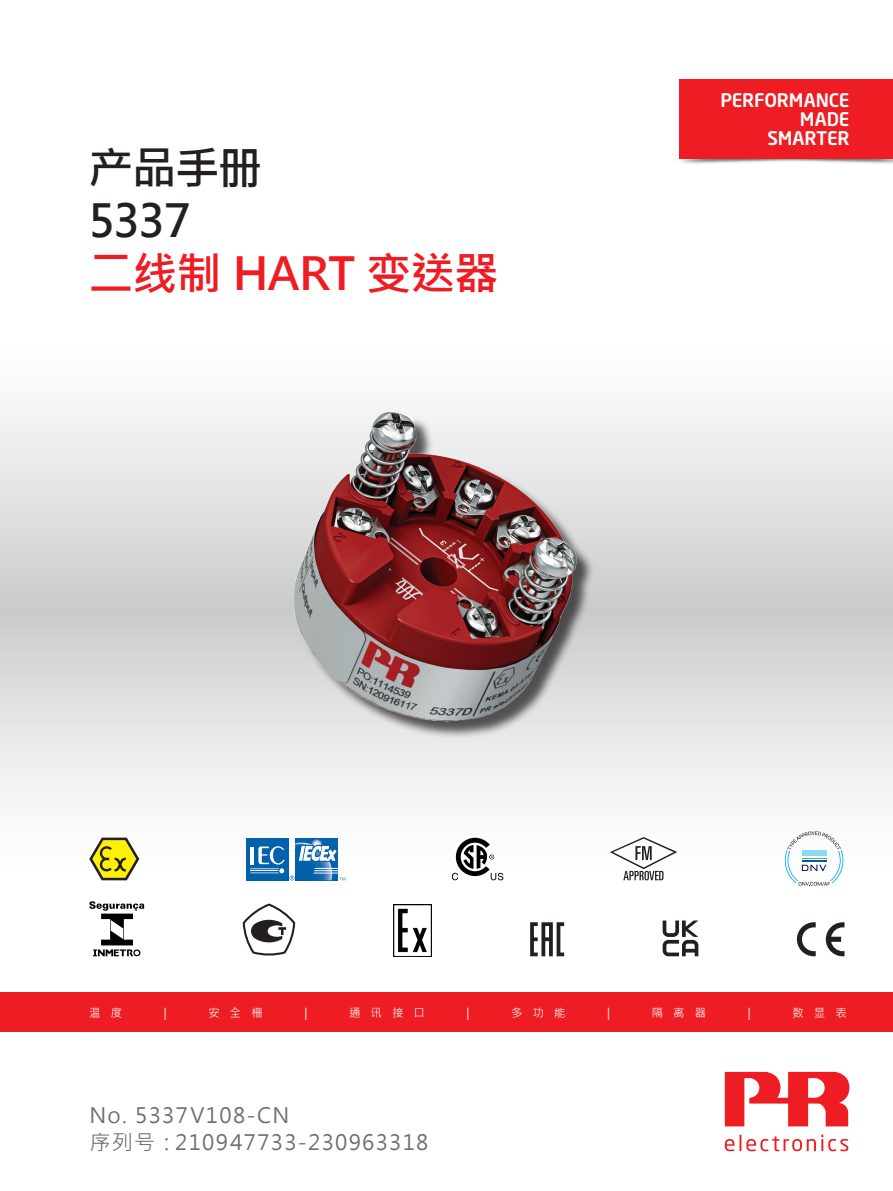
<style>
.page{position:relative;width:893px;height:1191px;background:#fff}
.page>*{position:absolute;margin:0;border:0;box-sizing:border-box;transform-origin:0 0}
.t1{font:700 45px "Microsoft Jheng Hei";letter-spacing:-.02em;color:#ee1d23}
.t2{font:700 45px/52.5px "Microsoft Jheng Hei";letter-spacing:-.04em;color:#231f20}
.t3{font:21px/27px "Microsoft Jheng Hei";letter-spacing:.065em;color:#6c6d70}
.t4{font:500 18.6px/19px "Neo Sans Std";letter-spacing:-.01em;color:#fff;text-align:right}
.t5{font:11.4px "Microsoft Jheng Hei";letter-spacing:.88em;color:#fff}
</style>
<div class="page">
<svg style="left:0;top:408px;width:893px;height:457px"></svg>
<div style="left:0;top:992px;width:893px;height:40px;background:#ee1d23"></div>
<svg style="left:725px;top:1134px;width:123px;height:17px"></svg>
<svg style="left:725px;top:1071px;width:124px;height:55px"></svg>
<img style="left:264px;top:408px;width:365px;height:368px">
<img style="left:679px;top:153px;width:214px;height:11px">
<div style="left:680px;top:79px;width:213px;height:80px;background:#ee1d23"></div>
<div style="left:296px;top:837px;width:42px;height:43px;background:#fbfbfc"></div>
<div style="left:246px;top:837px;width:42px;height:43px;background:#0161aa"></div>
<svg style="left:250px;top:838px;width:95px;height:42px"></svg>
<svg style="left:452px;top:837px;width:51px;height:43px"></svg>
<svg style="left:826px;top:922px;width:18px;height:34px"></svg>
<svg style="left:797px;top:922px;width:19px;height:34px"></svg>
<svg style="left:89px;top:837px;width:50px;height:43px"></svg>
<svg style="left:530px;top:922px;width:34px;height:34px"></svg>
<svg style="left:89px;top:901px;width:55px;height:55px"></svg>
<img style="left:394px;top:904px;width:38px;height:52px">
<svg style="left:610px;top:837px;width:67px;height:43px"></svg>
<svg style="left:243px;top:903px;width:52px;height:53px"></svg>
<svg style="left:785px;top:831px;width:58px;height:55px"></svg>
<svg style="left:663px;top:920px;width:35px;height:36px"></svg>
<h1 class="t2" style="left:89px;top:142px;width:175px">产品手册<br>5337</h1>
<h1 class="t1" style="left:89px;top:245px;width:412px">二线制 HART 变送器</h1>
<p class="t4" style="left:720px;top:90px;width:131px">PERFORMANCE<br>MADE<br>SMARTER</p>
<p class="t5" style="left:89px;top:1005px;width:34px">温 度</p>
<p class="t5" style="left:164px;top:1005px;width:4px">|</p>
<p class="t5" style="left:208px;top:1005px;width:56px">安全栅</p>
<p class="t5" style="left:304px;top:1005px;width:4px">|</p>
<p class="t5" style="left:349px;top:1005px;width:77px">通讯接口</p>
<p class="t5" style="left:467px;top:1005px;width:4px">|</p>
<p class="t5" style="left:511px;top:1005px;width:56px">多功能</p>
<p class="t5" style="left:607px;top:1005px;width:4px">|</p>
<p class="t5" style="left:652px;top:1005px;width:56px">隔离器</p>
<p class="t5" style="left:748px;top:1005px;width:4px">|</p>
<p class="t5" style="left:792px;top:1005px;width:56px">数显表</p>
<p class="t3" style="left:89px;top:1101px;width:341px">No. 5337V108-CN<br>序列号：210947733-230963318</p>
</div>
